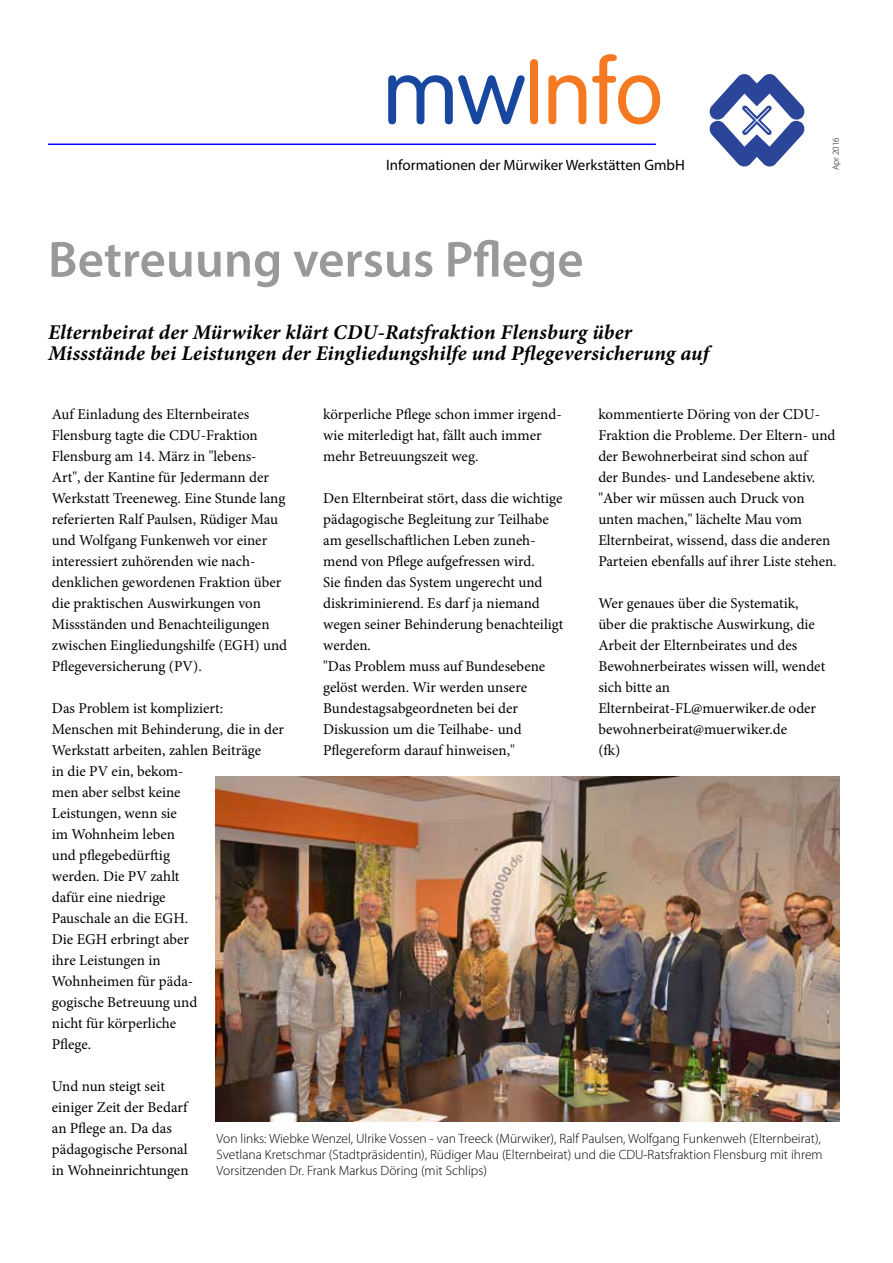
<style>
.page{position:relative;width:893px;height:1263px;background:#fff}
.page>*{position:absolute;margin:0;border:0;box-sizing:border-box;transform-origin:0 0}
.t1{font:300 90px "VAG Rounded LT";color:#f47920}
.t2{font:600 51px "Myriad Pro";color:#999}
.t3{font:italic 700 21px/21px "Minion Pro";letter-spacing:.01em;color:#000}
.t4{font:15px/21px "Minion Pro";color:#000}
.t5{font:15px "Myriad Pro";color:#000}
.t6{font:300 13.5px/16.2px "Myriad Pro";color:#000}
.t7{font:300 9px "Myriad Pro";color:#000}
.s1{color:#17479e}
</style>
<div class="page">
<hr style="left:48px;top:144px;width:608px;height:1px;background:#00f">
<svg style="left:710px;top:74px;width:94px;height:93px"></svg>
<img style="left:216px;top:776px;width:624px;height:345px">
<h1 class="t1" style="left:383px;top:41px;width:282px"><span class="s1">mw</span>Info</h1>
<p class="t5" style="left:386px;top:156px;width:300px">Informationen der Mürwiker Werkstätten GmbH</p>
<h2 class="t2" style="left:48px;top:227px;width:537px">Betreuung versus Pflege</h2>
<h3 class="t3" style="left:48px;top:322px;width:662px">Elternbeirat der Mürwiker klärt CDU-Ratsfraktion Flensburg über<br>Missstände bei Leistungen der Eingliedungshilfe und Pflegeversicherung auf</h3>
<p class="t7" style="left:830px;top:170px;width:34px;rotate:-90deg">Apr 2016</p>
<p class="t4" style="left:323px;top:404px;width:240px">körperliche Pflege schon immer irgend&shy;wie miterledigt hat, fällt auch immer mehr Betreuungszeit weg.</p>
<p class="t4" style="left:323px;top:488px;width:242px">Den Elternbeirat stört, dass die wichtige pädagogische Begleitung zur Teilhabe am gesellschaftlichen Leben zuneh&shy;mend von Pflege aufgefressen wird.<br>Sie finden das System ungerecht und diskriminierend. Es darf ja niemand wegen seiner Behinderung benachteiligt werden.<br>"Das Problem muss auf Bundesebene gelöst werden. Wir werden unsere Bundestagsabgeordneten bei der Diskussion um die Teilhabe- und Pflegereform darauf hinweisen,"</p>
<p class="t4" style="left:598px;top:404px;width:240px">kommentierte Döring von der CDU-Fraktion die Probleme. Der Eltern- und der Bewohnerbeirat sind schon auf<br>der Bundes- und Landesebene aktiv. "Aber wir müssen auch Druck von unten machen," lächelte Mau vom Elternbeirat, wissend, dass die anderen Parteien ebenfalls auf ihrer Liste stehen.</p>
<p class="t4" style="left:598px;top:593px;width:228px">Wer genaues über die Systematik, über die praktische Auswirkung, die<br>Arbeit der Elternbeirates und des<br>Bewohnerbeirates wissen will, wendet sich bitte an<br>Elternbeirat-FL@muerwiker.de oder bewohnerbeirat@muerwiker.de<br>(fk)</p>
<p class="t4" style="left:52px;top:404px;width:237px">Auf Einladung des Elternbeirates Flensburg tagte die CDU-Fraktion Flensburg am 14. März in "lebens-Art", der Kantine für Jedermann der Werkstatt Treeneweg. Eine Stunde lang referierten Ralf Paulsen, Rüdiger Mau und Wolfgang Funkenweh vor einer interessiert zuhörenden wie nach&shy;denklichen gewordenen Fraktion über die praktischen Auswirkungen von Missständen und Benachteiligungen zwischen Eingliedungshilfe (EGH) und Pflegeversicherung (PV).</p>
<p class="t4" style="left:52px;top:698px;width:234px">Das Problem ist kompliziert:<br>Menschen mit Behinderung, die in der<br>Werkstatt arbeiten, zahlen Beiträge<br>in die PV ein, bekom-<br>men aber selbst keine<br>Leistungen, wenn sie<br>im Wohnheim leben<br>und pflegebedürftig<br>werden. Die PV zahlt<br>dafür eine niedrige<br>Pauschale an die EGH.<br>Die EGH erbringt aber<br>ihre Leistungen in<br>Wohnheimen für päda-<br>gogische Betreuung und<br>nicht für körperliche<br>Pflege.</p>
<p class="t4" style="left:52px;top:1076px;width:138px">Und nun steigt seit einiger Zeit der Bedarf an Pflege an. Da das pädagogische Personal in Wohneinrichtungen</p>
<p class="t6" style="left:217px;top:1130px;width:607px">Von links: Wiebke Wenzel, Ulrike Vossen - van Treeck (Mürwiker), Ralf Paulsen, Wolfgang Funkenweh (Elternbeirat),<br>Svetlana Kretschmar (Stadtpräsidentin), Rüdiger Mau (Elternbeirat) und die CDU-Ratsfraktion Flensburg mit ihrem<br>Vorsitzenden Dr. Frank Markus Döring (mit Schlips)</p>
</div>
